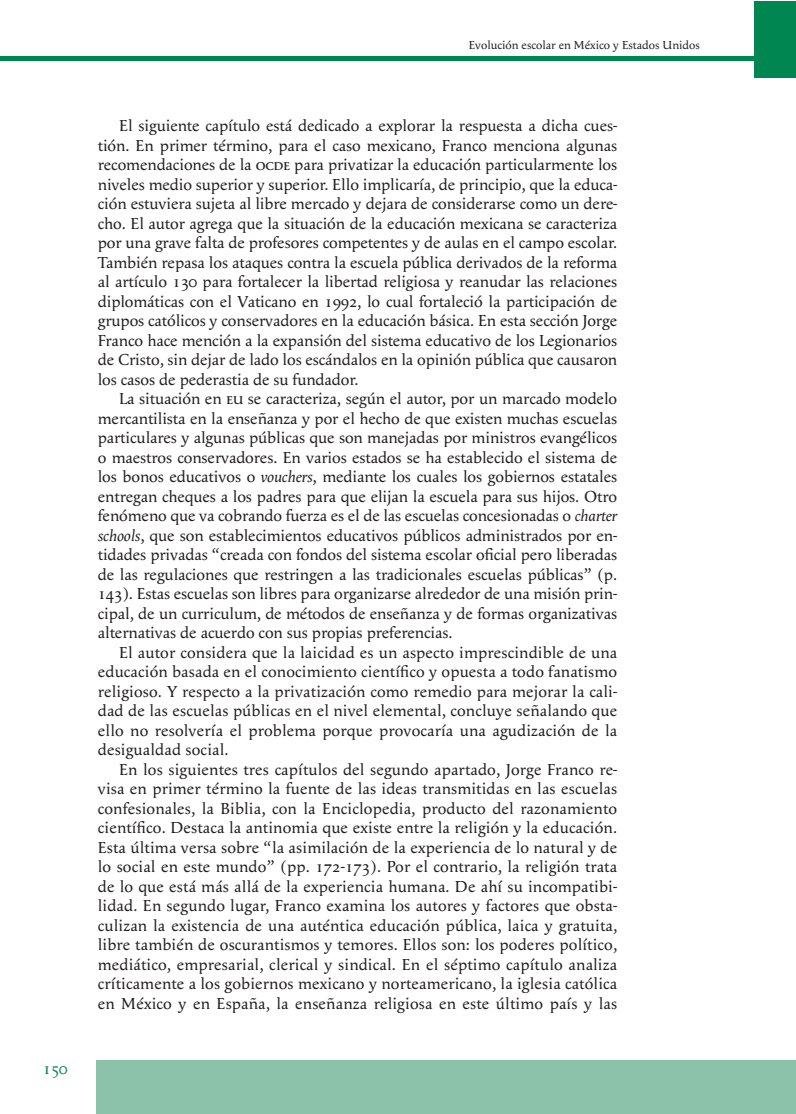
<style>
.page{position:relative;width:796px;height:1114px;background:#fff}
.page>*{position:absolute;margin:0;border:0;box-sizing:border-box;transform-origin:0 0}
.t1{font:16.5px/19.5px "Apolline";letter-spacing:.005em;color:#231f20;text-align:justify}
.t2{font:16.5px "Apolline";color:#008751}
.t3{font:12px "Apolline";color:#231f20}
.s1{font-family:"Apolline Regular SC"}
.s2{font-style:italic}
</style>
<div class="page">
<div style="left:754px;top:1px;width:28px;height:76px;background:#008751"></div>
<div style="left:782px;top:1px;width:13px;height:76px;background:#008751"></div>
<div style="left:782px;top:1060px;width:13px;height:54px;background:#8dc2aa"></div>
<div style="left:96px;top:1060px;width:686px;height:54px;background:#8dc2aa"></div>
<div style="left:0;top:56px;width:755px;height:5px;background:#008751"></div>
<p class="t2" style="left:43px;top:1059px;width:26px">150</p>
<p class="t3" style="left:468px;top:38px;width:232px">Evolución escolar en México y Estados Unidos</p>
<p class="t1" style="left:98px;top:116px;width:520px;text-indent:21px">El siguiente capítulo está dedicado a explorar la respuesta a dicha cues&shy;tión. En primer término, para el caso mexicano, Franco menciona algunas recomendaciones de la <span class="s1">ocde</span> para privatizar la educación particularmente los niveles medio superior y superior. Ello implicaría, de principio, que la educa&shy;ción estuviera sujeta al libre mercado y dejara de considerarse como un dere&shy;cho. El autor agrega que la situación de la educación mexicana se caracteriza por una grave falta de profesores competentes y de aulas en el campo escolar.<br>También repasa los ataques contra la escuela pública derivados de la reforma al artículo 130 para fortalecer la libertad religiosa y reanudar las relaciones diplomáticas con el Vaticano en 1992, lo cual fortaleció la participación de grupos católicos y conservadores en la educación básica. En esta sección Jorge Franco hace mención a la expansión del sistema educativo de los Legionarios de Cristo, sin dejar de lado los escándalos en la opinión pública que causaron los casos de pederastia de su fundador.</p>
<p class="t1" style="left:98px;top:389px;width:520px;text-indent:21px">La situación en <span class="s1">eu</span> se caracteriza, según el autor, por un marcado modelo mercantilista en la enseñanza y por el hecho de que existen muchas escuelas particulares y algunas públicas que son manejadas por ministros evangélicos o maestros conservadores. En varios estados se ha establecido el sistema de los bonos educativos o <span class="s2">vouchers</span>, mediante los cuales los gobiernos estatales entregan cheques a los padres para que elijan la escuela para sus hijos. Otro fenómeno que va cobrando fuerza es el de las escuelas concesionadas o <span class="s2">charter schools</span>, que son establecimientos educativos públicos administrados por en&shy;tidades privadas “creada con fondos del sistema escolar oficial pero liberadas de las regulaciones que restringen a las tradicionales escuelas públicas” (p.<br>143). Estas escuelas son libres para organizarse alrededor de una misión prin&shy;cipal, de un curriculum, de métodos de enseñanza y de formas organizativas alternativas de acuerdo con sus propias preferencias.</p>
<p class="t1" style="left:98px;top:642px;width:520px;text-indent:21px">El autor considera que la laicidad es un aspecto imprescindible de una educación basada en el conocimiento científico y opuesta a todo fanatismo religioso. Y respecto a la privatización como remedio para mejorar la cali&shy;dad de las escuelas públicas en el nivel elemental, concluye señalando que ello no resolvería el problema porque provocaría una agudización de la desigualdad social.</p>
<p class="t1" style="left:98px;top:759px;width:520px;text-indent:21px">En los siguientes tres capítulos del segundo apartado, Jorge Franco re&shy;visa en primer término la fuente de las ideas transmitidas en las escuelas confesionales, la Biblia, con la Enciclopedia, producto del razonamiento científico. Destaca la antinomia que existe entre la religión y la educación.<br>Esta última versa sobre “la asimilación de la experiencia de lo natural y de lo social en este mundo” (pp. 172-173). Por el contrario, la religión trata de lo que está más allá de la experiencia humana. De ahí su incompatibi&shy;lidad. En segundo lugar, Franco examina los autores y factores que obsta&shy;culizan la existencia de una auténtica educación pública, laica y gratuita, libre también de oscurantismos y temores. Ellos son: los poderes político, mediático, empresarial, clerical y sindical. En el séptimo capítulo analiza críticamente a los gobiernos mexicano y norteamericano, la iglesia católica en México y en España, la enseñanza religiosa en este último país y las</p>
</div>
